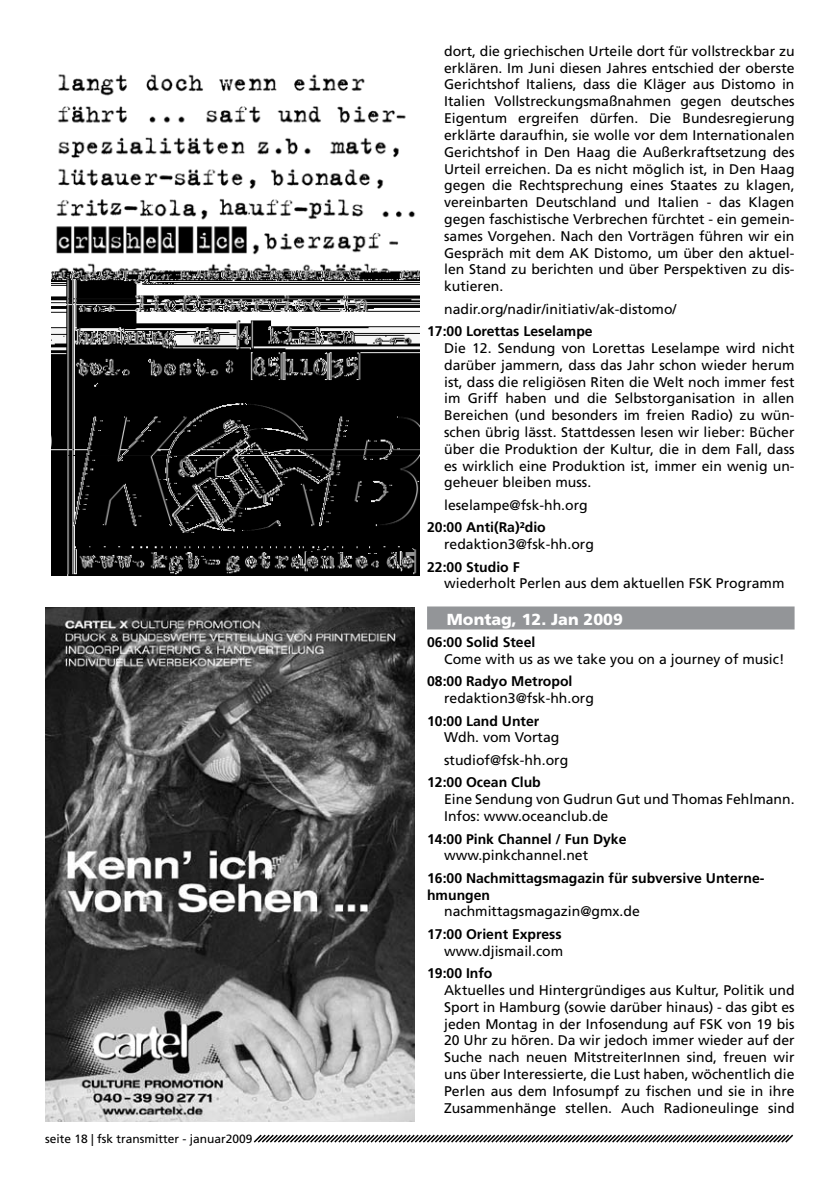
<style>
.page{position:relative;width:840px;height:1191px;background:#fff}
.page>*{position:absolute;margin:0;border:0;box-sizing:border-box;transform-origin:0 0}
.t1{font:900 16px "Frutiger LT Std";color:#fff}
.t2{font:14px/16.8px "Frutiger LT Std";color:#000;text-align:justify}
.t3{font:700 14px/16.8px "Frutiger LT Std";color:#000}
.t4{font:12px "Frutiger LT Std";color:#000}
</style>
<div class="page">
<svg style="left:253px;top:1134px;width:541px;height:9px"></svg>
<div style="left:427px;top:606px;width:367px;height:23px;background:#939598"></div>
<img style="left:51px;top:74px;width:368px;height:501px">
<img style="left:45px;top:607px;width:369px;height:514px">
<p class="t4" style="left:45px;top:1132px;width:209px">seite 18 | fsk transmitter - januar2009</p>
<p class="t2" style="left:444px;top:43px;width:352px">dort, die griechischen Urteile dort für vollstreckbar zu erklären. Im Juni diesen Jahres entschied der oberste Gerichtshof Italiens, dass die Kläger aus Distomo in Italien Vollstreckungsmaßnahmen gegen deutsches Eigentum ergreifen dürfen. Die Bundesregierung erklärte daraufhin, sie wolle vor dem Internationalen Gerichtshof in Den Haag die Außerkraftsetzung des Urteil erreichen. Da es nicht möglich ist, in Den Haag gegen die Rechtsprechung eines Staates zu klagen, vereinbarten Deutschland und Italien - das Klagen gegen faschistische Verbrechen fürchtet - ein gemein&shy;sames Vorgehen. Nach den Vorträgen führen wir ein Gespräch mit dem AK Distomo, um über den aktuel&shy;len Stand zu berichten und über Perspektiven zu dis&shy;kutieren.</p>
<p class="t2" style="left:444px;top:300px;width:234px">nadir.org/nadir/initiativ/ak-distomo/</p>
<p class="t3" style="left:427px;top:323px;width:167px">17:00 Lorettas Leselampe</p>
<p class="t2" style="left:444px;top:340px;width:352px">Die 12. Sendung von Lorettas Leselampe wird nicht darüber jammern, dass das Jahr schon wieder herum ist, dass die religiösen Riten die Welt noch immer fest im Griff haben und die Selbstorganisation in allen Bereichen (und besonders im freien Radio) zu wün&shy;schen übrig lässt. Stattdessen lesen wir lieber: Bücher über die Produktion der Kultur, die in dem Fall, dass es wirklich eine Produktion ist, immer ein wenig un&shy;geheuer bleiben muss.</p>
<p class="t2" style="left:444px;top:496px;width:145px">leselampe@fsk-hh.org</p>
<p class="t3" style="left:427px;top:519px;width:120px">20:00 Anti(Ra)²dio</p>
<p class="t2" style="left:444px;top:536px;width:151px">redaktion3@fsk-hh.org</p>
<p class="t3" style="left:427px;top:558px;width:94px">22:00 Studio F</p>
<p class="t2" style="left:444px;top:575px;width:342px">wiederholt Perlen aus dem aktuellen FSK Programm</p>
<p class="t1" style="left:446px;top:609px;width:177px">Montag, 12. Jan 2009</p>
<p class="t3" style="left:427px;top:634px;width:110px">06:00 Solid Steel</p>
<p class="t2" style="left:444px;top:650px;width:341px">Come with us as we take you on a journey of music!</p>
<p class="t3" style="left:427px;top:673px;width:147px">08:00 Radyo Metropol</p>
<p class="t2" style="left:444px;top:690px;width:151px">redaktion3@fsk-hh.org</p>
<p class="t3" style="left:427px;top:712px;width:114px">10:00 Land Unter</p>
<p class="t2" style="left:444px;top:726px;width:125px;line-height:22.4px">Wdh. vom Vortag studiof@fsk-hh.org</p>
<p class="t3" style="left:427px;top:774px;width:115px">12:00 Ocean Club</p>
<p class="t2" style="left:444px;top:791px;width:352px">Eine Sendung von Gudrun Gut und Thomas Fehlmann.<br>Infos: www.oceanclub.de</p>
<p class="t3" style="left:427px;top:830px;width:201px">14:00 Pink Channel / Fun Dyke</p>
<p class="t2" style="left:444px;top:847px;width:145px">www.pinkchannel.net</p>
<p class="t3" style="left:427px;top:869px;width:339px">16:00 Nachmittagsmagazin für subversive Unterne&shy;hmungen</p>
<p class="t2" style="left:444px;top:903px;width:197px">nachmittagsmagazin@gmx.de</p>
<p class="t3" style="left:427px;top:925px;width:136px">17:00 Orient Express</p>
<p class="t2" style="left:444px;top:942px;width:121px">www.djismail.com</p>
<p class="t3" style="left:427px;top:965px;width:67px">19:00 Info</p>
<p class="t2" style="left:444px;top:981px;width:352px">Aktuelles und Hintergründiges aus Kultur, Politik und Sport in Hamburg (sowie darüber hinaus) - das gibt es jeden Montag in der Infosendung auf FSK von 19 bis 20 Uhr zu hören. Da wir jedoch immer wieder auf der Suche nach neuen MitstreiterInnen sind, freuen wir uns über Interessierte, die Lust haben, wöchentlich die Perlen aus dem Infosumpf zu fischen und sie in ihre Zusammenhänge stellen. Auch Radioneulinge sind</p>
</div>
